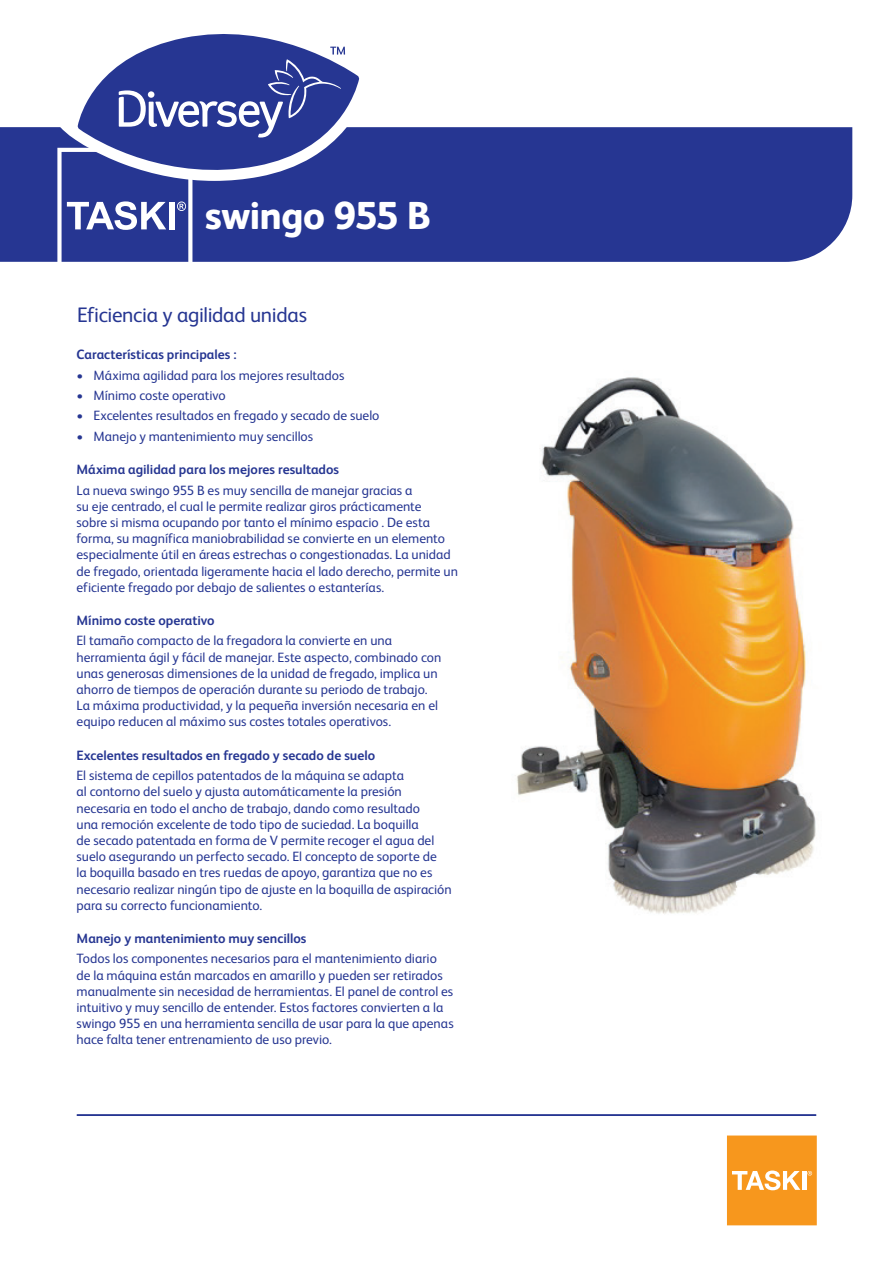
<style>
.page{position:relative;width:893px;height:1263px;background:#fff}
.page>*{position:absolute;margin:0;border:0;box-sizing:border-box;transform-origin:0 0}
.t1{font:800 39px "FS Albert Pro";letter-spacing:-.02em;color:#fff}
.t2{font:21px "FS Albert Pro";letter-spacing:-.02em;color:#263692}
.t3{font:13.5px/16.2px "FS Albert Pro";color:#263692}
.t4{font:700 13.5px "FS Albert Pro";color:#263692}
</style>
<div class="page">
<div style="left:0;top:127px;width:852px;height:135px;background:#263692"></div>
<svg style="left:727px;top:1135px;width:90px;height:90px;background:#f7a032"></svg>
<svg style="left:57px;top:148px;width:135px;height:114px;background:#4e5ba6"></svg>
<div style="left:169px;top:202px;width:6px;height:27px;background:#fff"></div>
<hr style="left:77px;top:1114px;width:739px;height:2px;background:#263692">
<img style="left:516px;top:377px;width:300px;height:537px">
<svg style="left:58px;top:78px;width:316px;height:103px"></svg>
<svg style="left:78px;top:34px;width:281px;height:148px;fill:#263692"></svg>
<svg style="left:119px;top:47px;width:226px;height:91px;background:#4a58a4"></svg>
<h1 class="t1" style="left:205px;top:185px;width:227px">swingo 955 B</h1>
<h2 class="t2" style="left:77px;top:300px;width:232px">Eficiencia y agilidad unidas</h2>
<p class="t4" style="left:77px;top:345px;width:162px">Características principales :</p>
<p class="t3" style="left:77px;top:366px;width:269px">• Máxima agilidad para los mejores resultados</p>
<p class="t3" style="left:77px;top:386px;width:151px">• Mínimo coste operativo</p>
<p class="t3" style="left:77px;top:407px;width:304px">• Excelentes resultados en fregado y secado de suelo</p>
<p class="t3" style="left:77px;top:427px;width:238px">• Manejo y mantenimiento muy sencillos</p>
<p class="t4" style="left:77px;top:460px;width:264px">Máxima agilidad para los mejores resultados</p>
<p class="t3" style="left:77px;top:481px;width:383px">La nueva swingo 955 B es muy sencilla de manejar gracias a<br>su eje centrado, el cual le permite realizar giros prácticamente<br>sobre si misma ocupando por tanto el mínimo espacio . De esta forma, su magnífica maniobrabilidad se convierte en un elemento especialmente útil en áreas estrechas o congestionadas. La unidad de fregado, orientada ligeramente hacia el lado derecho, permite un eficiente fregado por debajo de salientes o estanterías.</p>
<p class="t4" style="left:77px;top:611px;width:140px">Mínimo coste operativo</p>
<p class="t3" style="left:77px;top:632px;width:366px">El tamaño compacto de la fregadora la convierte en una herramienta ágil y fácil de manejar. Este aspecto, combinado con unas generosas dimensiones de la unidad de fregado, implica un ahorro de tiempos de operación durante su periodo de trabajo.<br>La máxima productividad, y la pequeña inversión necesaria en el equipo reducen al máximo sus costes totales operativos.</p>
<p class="t4" style="left:77px;top:745px;width:300px">Excelentes resultados en fregado y secado de suelo</p>
<p class="t3" style="left:77px;top:766px;width:377px">El sistema de cepillos patentados de la máquina se adapta<br>al contorno del suelo y ajusta automáticamente la presión necesaria en todo el ancho de trabajo, dando como resultado<br>una remoción excelente de todo tipo de suciedad. La boquilla<br>de secado patentada en forma de V permite recoger el agua del suelo asegurando un perfecto secado. El concepto de soporte de<br>la boquilla basado en tres ruedas de apoyo, garantiza que no es necesario realizar ningún tipo de ajuste en la boquilla de aspiración para su correcto funcionamiento.</p>
<p class="t4" style="left:77px;top:929px;width:231px">Manejo y mantenimiento muy sencillos</p>
<p class="t3" style="left:77px;top:950px;width:379px">Todos los componentes necesarios para el mantenimiento diario de la máquina están marcados en amarillo y pueden ser retirados manualmente sin necesidad de herramientas. El panel de control es intuitivo y muy sencillo de entender. Estos factores convierten a la swingo 955 en una herramienta sencilla de usar para la que apenas hace falta tener entrenamiento de uso previo.</p>
</div>
